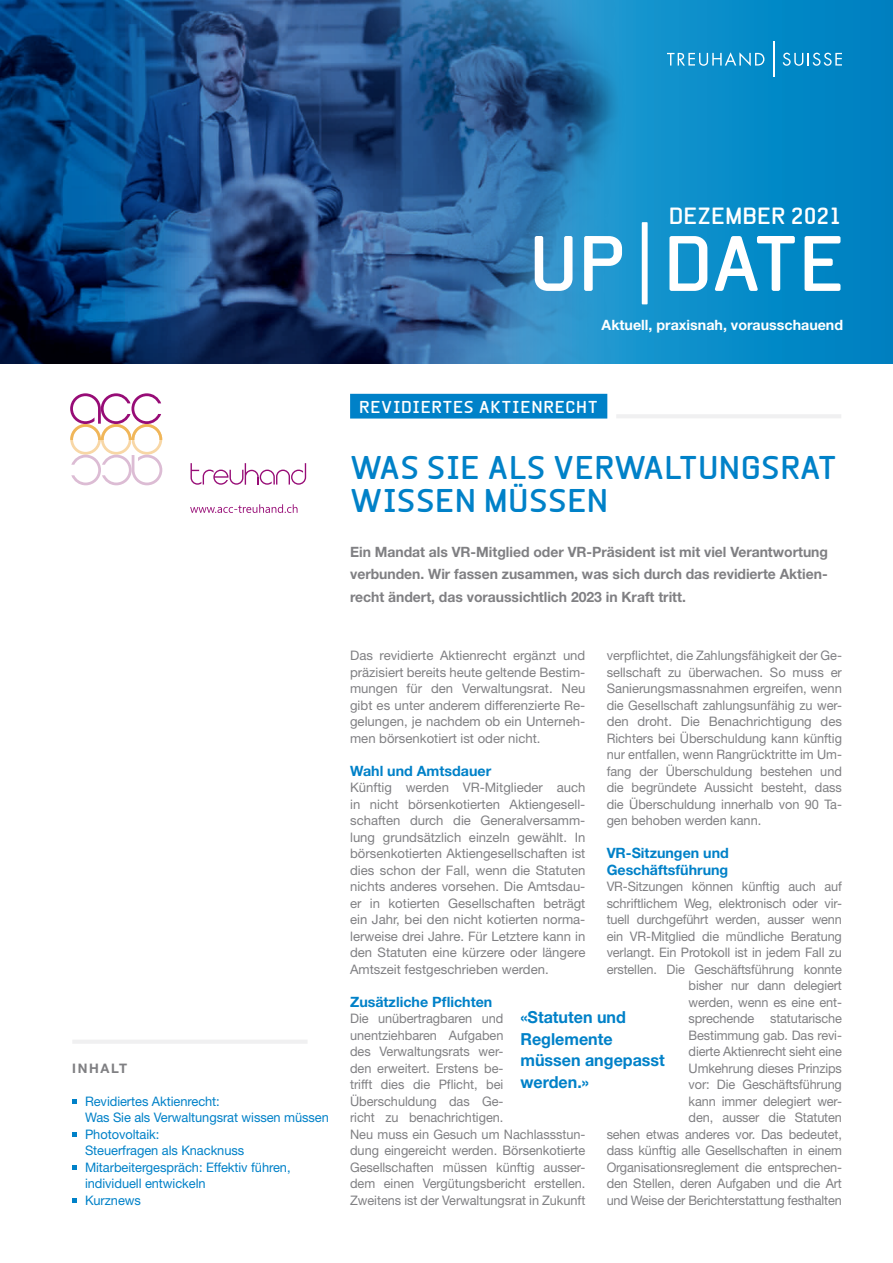
<style>
.page{position:relative;width:893px;height:1263px;background:#fff}
.page>*{position:absolute;margin:0;border:0;box-sizing:border-box;transform-origin:0 0}
.t1{font:700 75px "Beta Sans";letter-spacing:-.015em;color:#fff}
.t2{font:700 31.5px/33px "Beta Sans";letter-spacing:.01em;color:#0081c8}
.t3{font:700 22.5px "Beta Sans";color:#fff}
.t4{font:700 16.65px/21.6px "Helvetica Neue LT Std";color:#0081c8}
.t5{font:700 16.5px "Beta Sans";letter-spacing:.04em;color:#fff}
.t6{font:700 14.25px/22.5px "Helvetica Neue LT Std";color:#808083;text-align:justify}
.t7{font:700 14.25px/16.5px "Helvetica Neue LT Std";color:#0081c8}
.t8{font:700 14.25px "Helvetica Neue LT Std";color:#fff}
.t9{font:13.2px/16.5px "Helvetica Neue LT Std";letter-spacing:-.01em;color:#808083;text-align:justify}
.t10{font:13.2px/16.5px "Helvetica Neue LT Std";letter-spacing:-.005em;color:#0081c8}
.t11{font:700 13.2px "Helvetica Neue LT Std";letter-spacing:.125em;color:#808083}
.s1{font-family:"Beta Sans Norm";font-weight:400;font-size:112.5px}
</style>
<div class="page">
<div style="left:0;top:0;width:893px;height:363px;background:linear-gradient(to bottom,#078ac7,#0589c7)"></div>
<svg style="left:72px;top:1099px;width:5px;height:4px"></svg>
<svg style="left:72px;top:1132px;width:5px;height:4px"></svg>
<svg style="left:72px;top:1165px;width:5px;height:4px"></svg>
<svg style="left:72px;top:1198px;width:5px;height:4px"></svg>
<div style="left:350px;top:394px;width:257px;height:25px;background:#0081c8"></div>
<hr style="left:616px;top:414px;width:225px;height:4px;background:#f0f0f1">
<hr style="left:72px;top:1040px;width:236px;height:4px;background:#f0f0f1">
<img style="left:0;top:0;width:646px;height:363px">
<svg style="left:667px;top:52px;width:97px;height:14px"></svg>
<svg style="left:783px;top:53px;width:59px;height:13px"></svg>
<hr style="left:773px;top:41px;width:1px;height:36px;background:#fff">
<svg style="left:70px;top:393px;width:92px;height:92px"></svg>
<svg style="left:191px;top:463px;width:115px;height:22px"></svg>
<svg style="left:190px;top:504px;width:108px;height:9px"></svg>
<h3 class="t3" style="left:669px;top:202px;width:175px">DEZEMBER 2021</h3>
<h1 class="t1" style="left:529px;top:219px;width:318px">UP<span class="s1">|</span> DATE</h1>
<p class="t8" style="left:602px;top:316px;width:243px">Aktuell, praxisnah, vorausschauend</p>
<p class="t11" style="left:72px;top:1060px;width:56px">INHALT</p>
<p class="t10" style="left:85px;top:1092px;width:245px">Revidiertes Aktienrecht:<br>Was Sie als Verwaltungsrat wissen müssen<br>Photovoltaik:<br>Steuerfragen als Knacknuss<br>Mitarbeitergespräch: Effektiv führen, individuell entwickeln<br>Kurznews</p>
<p class="t5" style="left:359px;top:397px;width:240px">REVIDIERTES AKTIENRECHT</p>
<h2 class="t2" style="left:350px;top:450px;width:488px">WAS SIE ALS VERWALTUNGSRAT<br>WISSEN MÜSSEN</h2>
<p class="t6" style="left:350px;top:540px;width:479px">Ein Mandat als VR-Mitglied oder VR-Präsident ist mit viel Verantwortung verbunden. Wir fassen zusammen, was sich durch das revidierte Aktien&shy;recht ändert, das voraussichtlich 2023 in Kraft tritt.</p>
<p class="t9" style="left:607px;top:647px;width:237px">verpflichtet, die Zahlungsfähigkeit der Ge&shy;sellschaft zu überwachen. So muss er Sanierungsmassnahmen ergreifen, wenn die Gesellschaft zahlungsunfähig zu wer&shy;den droht. Die Benachrichtigung des Richters bei Überschuldung kann künftig nur entfallen, wenn Rangrücktritte im Um&shy;fang der Überschuldung bestehen und die begründete Aussicht besteht, dass die Überschuldung innerhalb von 90 Ta&shy;gen behoben werden kann.</p>
<p class="t7" style="left:607px;top:844px;width:124px">VR-Sitzungen und<br>Geschäftsführung</p>
<p class="t9" style="left:607px;top:878px;width:237px;text-align:right">VR-Sitzungen können künftig auch auf schriftlichem Weg, elektronisch oder vir&shy;tuell durchgeführt werden, ausser wenn ein VR-Mitglied die mündliche Beratung verlangt. Ein Protokoll ist in jedem Fall zu erstellen. Die Geschäftsführung konnte bisher nur dann delegiert<br>werden, wenn es eine ent-<br>sprechende statutarische<br>Bestimmung gab. Das revi-<br>dierte Aktienrecht sieht eine<br>Umkehrung dieses Prinzips<br>vor: Die Geschäftsführung<br>kann immer delegiert wer-<br>den, ausser die Statuten<br>sehen etwas anderes vor. Das bedeutet, dass künftig alle Gesellschaften in einem Organisationsreglement die entsprechen&shy;den Stellen, deren Aufgaben und die Art und Weise der Berichterstattung festhalten</p>
<p class="t9" style="left:350px;top:647px;width:237px">Das revidierte Aktienrecht ergänzt und präzisiert bereits heute geltende Bestim&shy;mungen für den Verwaltungsrat. Neu gibt es unter anderem differenzierte Re&shy;gelungen, je nachdem ob ein Unterneh&shy;men börsenkotiert ist oder nicht.</p>
<p class="t7" style="left:350px;top:762px;width:143px">Wahl und Amtsdauer</p>
<p class="t9" style="left:350px;top:779px;width:237px">Künftig werden VR-Mitglieder auch in nicht börsenkotierten Aktiengesell&shy;schaften durch die Generalversamm&shy;lung grundsätzlich einzeln gewählt. In börsenkotierten Aktiengesellschaften ist dies schon der Fall, wenn die Statuten nichts anderes vorsehen. Die Amtsdau&shy;er in kotierten Gesellschaften beträgt ein Jahr, bei den nicht kotierten norma&shy;lerweise drei Jahre. Für Letztere kann in den Statuten eine kürzere oder längere Amtszeit festgeschrieben werden.</p>
<p class="t7" style="left:350px;top:993px;width:144px">Zusätzliche Pflichten</p>
<p class="t9" style="left:350px;top:1010px;width:237px;text-align:left">Die unübertragbaren und unentziehbaren Aufgaben<br>des Verwaltungsrats wer-<br>den erweitert. Erstens be-<br>trifft dies die Pflicht, bei<br>Überschuldung das Ge-<br>richt zu benachrichtigen.<br>Neu muss ein Gesuch um Nachlassstun&shy;dung eingereicht werden. Börsenkotierte<br>Gesellschaften müssen künftig ausser&shy;dem einen Vergütungsbericht erstellen.<br>Zweitens ist der Verwaltungsrat in Zukunft</p>
<p class="t4" style="left:520px;top:1006px;width:146px">«Statuten und<br>Reglemente müssen angepasst werden.»</p>
</div>
